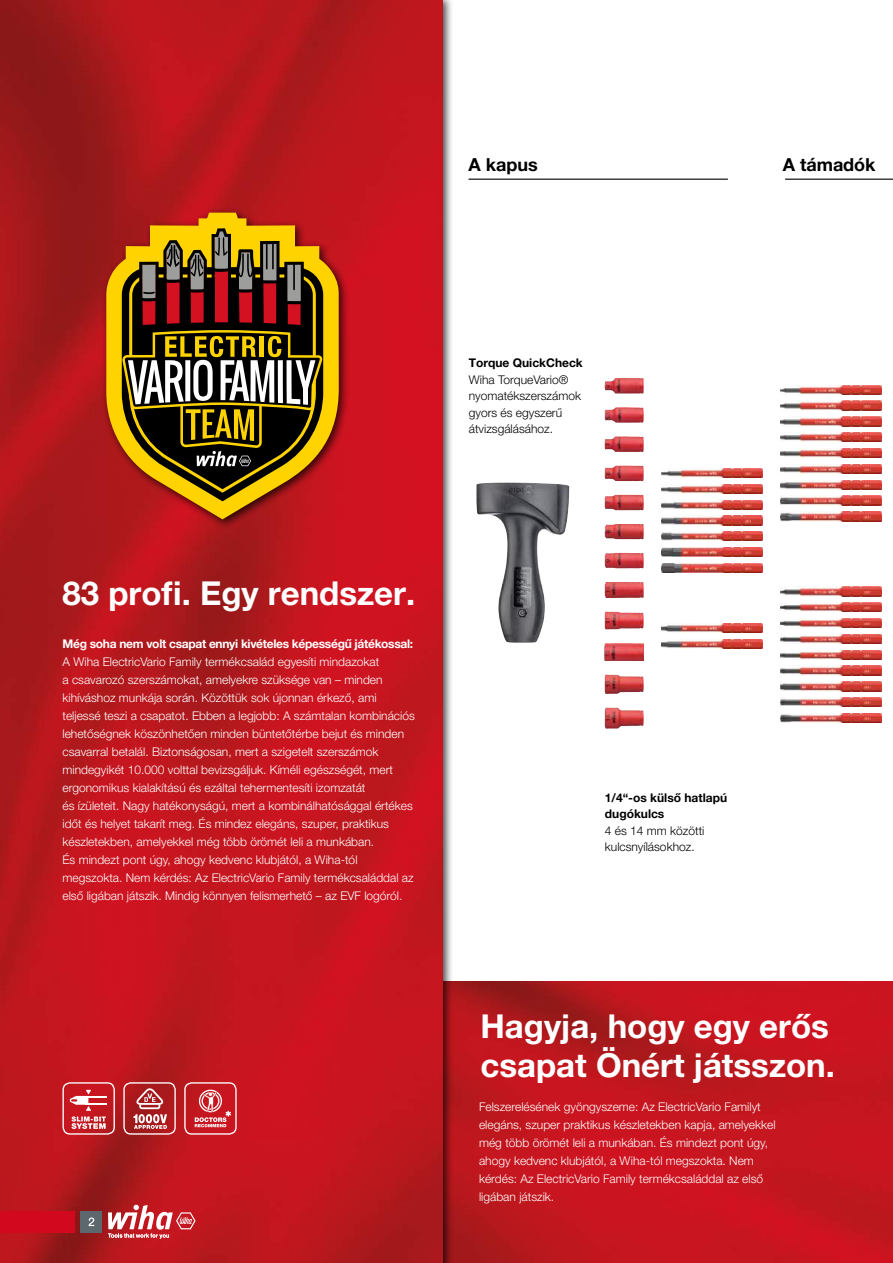
<style>
.page{position:relative;width:893px;height:1263px;background:#fff}
.page>*{position:absolute;margin:0;border:0;box-sizing:border-box;transform-origin:0 0}
.t1{font:700 33px/39.6px "Helvetica Neue LT Pro";color:#fff}
.t2{font:700 18px "Helvetica Neue LT Pro";color:#000}
.t3{font:300 12px/18px "Helvetica Neue LT Pro";color:#fff}
.t4{font:300 12px/16.5px "Helvetica Neue LT Pro";color:#000}
.t5{font:700 12px "Helvetica Neue LT Pro";letter-spacing:-.025em;color:#fff}
.t6{font:700 12px/16.5px "Helvetica Neue LT Pro";color:#000}
</style>
<div class="page">
<img style="left:454px;top:981px;width:439px;height:282px">
<div style="left:0;top:0;width:454px;height:1263px;background:#000;opacity:.75"></div>
<img style="left:0;top:0;width:442px;height:1263px">
<div style="left:0;top:1211px;width:75px;height:21px;background:#d2091e"></div>
<div style="left:81px;top:1211px;width:21px;height:21px;background:#5d686e"></div>
<svg style="left:89px;top:1217px;width:5px;height:9px"></svg>
<svg style="left:108px;top:1205px;width:88px;height:34px"></svg>
<div style="left:101px;top:207px;width:249px;height:323px;background:#000;opacity:.75"></div>
<svg style="left:106px;top:213px;width:233px;height:306px;background:#ce6010"></svg>
<svg style="left:122px;top:267px;width:201px;height:234px;background:#ae4b0f"></svg>
<svg style="left:122px;top:228px;width:200px;height:265px;background:#6f511f"></svg>
<svg style="left:63px;top:1082px;width:52px;height:53px;background:#d15056"></svg>
<svg style="left:123px;top:1082px;width:53px;height:53px;background:#bd5254"></svg>
<svg style="left:184px;top:1082px;width:53px;height:53px;background:#d24b52"></svg>
<img style="left:780px;top:385px;width:101px;height:9px">
<img style="left:780px;top:401px;width:101px;height:9px">
<img style="left:780px;top:417px;width:101px;height:9px">
<img style="left:780px;top:433px;width:101px;height:9px">
<img style="left:780px;top:448px;width:101px;height:10px">
<img style="left:780px;top:464px;width:101px;height:10px">
<img style="left:780px;top:480px;width:101px;height:9px">
<img style="left:780px;top:496px;width:101px;height:9px">
<img style="left:780px;top:512px;width:101px;height:9px">
<img style="left:780px;top:587px;width:101px;height:9px">
<img style="left:780px;top:602px;width:101px;height:10px">
<img style="left:780px;top:618px;width:101px;height:10px">
<img style="left:780px;top:634px;width:101px;height:9px">
<img style="left:780px;top:650px;width:101px;height:9px">
<img style="left:780px;top:666px;width:101px;height:9px">
<img style="left:780px;top:682px;width:101px;height:9px">
<img style="left:780px;top:697px;width:101px;height:10px">
<img style="left:780px;top:713px;width:101px;height:9px">
<img style="left:661px;top:468px;width:101px;height:10px">
<img style="left:661px;top:484px;width:101px;height:9px">
<img style="left:661px;top:500px;width:101px;height:9px">
<img style="left:661px;top:516px;width:101px;height:9px">
<img style="left:661px;top:532px;width:101px;height:9px">
<img style="left:661px;top:547px;width:101px;height:10px">
<img style="left:661px;top:563px;width:101px;height:10px">
<img style="left:661px;top:623px;width:101px;height:9px">
<img style="left:661px;top:639px;width:101px;height:9px">
<img style="left:605px;top:524px;width:39px;height:15px">
<img style="left:605px;top:495px;width:39px;height:15px">
<img style="left:605px;top:378px;width:39px;height:16px">
<img style="left:605px;top:407px;width:39px;height:16px">
<img style="left:605px;top:436px;width:39px;height:16px">
<img style="left:605px;top:466px;width:39px;height:15px">
<img style="left:605px;top:582px;width:39px;height:16px">
<img style="left:605px;top:643px;width:39px;height:18px">
<img style="left:605px;top:708px;width:39px;height:21px">
<img style="left:605px;top:553px;width:39px;height:15px">
<img style="left:605px;top:612px;width:39px;height:17px">
<img style="left:605px;top:675px;width:39px;height:19px">
<img style="left:476px;top:482px;width:93px;height:161px">
<hr style="left:468px;top:179px;width:260px;height:1px;background:#000">
<hr style="left:785px;top:179px;width:108px;height:1px;background:#000">
<h2 class="t2" style="left:469px;top:153px;width:71px">A kapus</h2>
<h2 class="t2" style="left:783px;top:153px;width:94px">A támadók</h2>
<p class="t6" style="left:469px;top:354px;width:115px">Torque QuickCheck</p>
<p class="t4" style="left:469px;top:371px;width:114px">Wiha TorqueVario® nyomatékszerszámok gyors és egyszerű átvizsgálásához.</p>
<h1 class="t1" style="left:63px;top:572px;width:354px">83 profi. Egy rendszer.</h1>
<p class="t5" style="left:63px;top:636px;width:352px">Még soha nem volt csapat ennyi kivételes képességű játékossal:</p>
<p class="t3" style="left:63px;top:652px;width:354px">A Wiha ElectricVario Family termékcsalád egyesíti mindazokat<br>a csavarozó szerszámokat, amelyekre szüksége van – minden kihíváshoz munkája során. Közöttük sok újonnan érkező, ami teljessé teszi a csapatot. Ebben a legjobb: A számtalan kombinációs lehetőségnek köszönhetően minden büntetőtérbe bejut és minden csavarral betalál. Biztonságosan, mert a szigetelt szerszámok mindegyikét 10.000 volttal bevizsgáljuk. Kíméli egészségét, mert ergonomikus kialakítású és ezáltal tehermentesíti izomzatát<br>és ízületeit. Nagy hatékonyságú, mert a kombinálhatósággal értékes időt és helyet takarít meg. És mindez elegáns, szuper, praktikus készletekben, amelyekkel még több örömét leli a munkában.<br>És mindezt pont úgy, ahogy kedvenc klubjától, a Wiha-tól megszokta. Nem kérdés: Az ElectricVario Family termékcsaláddal az első ligában játszik. Mindig könnyen felismerhető – az EVF logóról.</p>
<p class="t6" style="left:605px;top:789px;width:124px">1/4“-os külső hatlapú dugókulcs</p>
<p class="t4" style="left:605px;top:822px;width:101px">4 és 14 mm közötti kulcsnyílásokhoz.</p>
<h1 class="t1" style="left:480px;top:1005px;width:356px">Hagyja, hogy egy erős csapat Önért játsszon.</h1>
<p class="t3" style="left:479px;top:1098px;width:298px">Felszerelésének gyöngyszeme: Az ElectricVario Familyt elegáns, szuper praktikus készletekben kapja, amelyekkel még több örömét leli a munkában. És mindezt pont úgy, ahogy kedvenc klubjától, a Wiha-tól megszokta. Nem kérdés: Az ElectricVario Family termékcsaláddal az első ligában játszik.</p>
</div>
